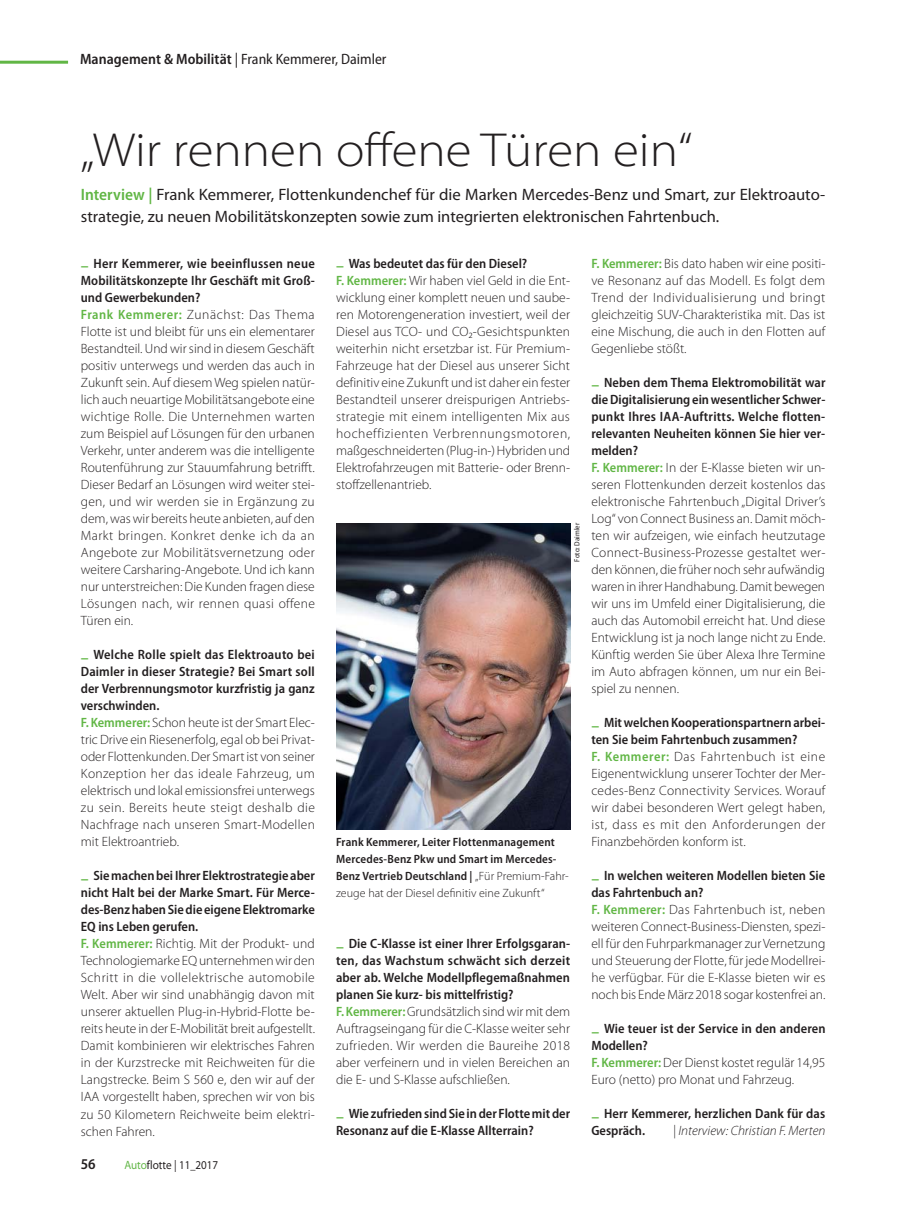
<style>
.page{position:relative;width:919px;height:1212px;background:#fff}
.page>*{position:absolute;margin:0;border:0;box-sizing:border-box;transform-origin:0 0}
.t1{font:300 semi-expanded 48px "Myriad Pro";color:#231f20}
.t2{font:16.5px/22.5px "Myriad Pro";color:#231f20}
.t3{font:semi-condensed 15px "Myriad Pro";color:#231f20}
.t4{font:600 semi-condensed 15px "Myriad Pro";color:#231f20}
.t5{font:300 13.5px/17px "Myriad Pro";color:#231f20}
.t6{font:600 semi-condensed 13.5px/17px "Myriad Pro";color:#231f20}
.t7{font:italic 300 13.5px "Myriad Pro";color:#231f20}
.t8{font:600 semi-condensed 12px/17px "Myriad Pro";letter-spacing:.01em;color:#231f20}
.t9{font:semi-expanded 12px "Myriad Pro";color:#231f20;scale:.85 1}
.t10{font:semi-condensed 7.5px "Myriad Pro";color:#231f20}
.s1{font-weight:600}
.s2{font-weight:600;font-stretch:semi-condensed;color:#61b645}
.s3{font-weight:600;font-stretch:semi-condensed}
.s4{font-weight:300;font-stretch:normal}
.s5{color:#61b645}
</style>
<div class="page">
<hr style="left:0;top:61px;width:68px;height:3px;background:#61b645">
<img style="left:336px;top:523px;width:234px;height:306px">
<p class="t3" style="left:80px;top:50px;width:308px"><span class="s1">Management &amp; Mobilität</span> | Frank Kemmerer, Daimler</p>
<h1 class="t1" style="left:81px;top:121px;width:613px">„Wir rennen offene Türen ein“</h1>
<p class="t2" style="left:81px;top:185px;width:745px"><span class="s2">Interview |</span> Frank Kemmerer, Flottenkundenchef für die Marken Mercedes-Benz und Smart, zur Elektroauto&shy;strategie, zu neuen Mobilitätskonzepten sowie zum integrierten elektronischen Fahrtenbuch.</p>
<p class="t5" style="left:81px;top:256px;width:236px;text-indent:13px"><span class="s3">Herr Kemmerer, wie beeinflussen neue Mobilitätskonzepte Ihr Geschäft mit Groß&shy;und Gewerbekunden?<br></span><span class="s2">Frank Kemmerer:</span> Zunächst: Das Thema Flotte ist und bleibt für uns ein elementarer Bestandteil. Und wir sind in diesem Geschäft positiv unterwegs und werden das auch in Zukunft sein. Auf diesem Weg spielen natür&shy;lich auch neuartige Mobilitätsangebote eine wichtige Rolle. Die Unternehmen warten zum Beispiel auf Lösungen für den urbanen Verkehr, unter anderem was die intelligente Routenführung zur Stauumfahrung betrifft.<br>Dieser Bedarf an Lösungen wird weiter stei&shy;gen, und wir werden sie in Ergänzung zu dem, was wir bereits heute anbieten, auf den Markt bringen. Konkret denke ich da an Angebote zur Mobilitätsvernetzung oder weitere Carsharing-Angebote. Und ich kann nur unterstreichen: Die Kunden fragen diese Lösungen nach, wir rennen quasi offene Türen ein.</p>
<p class="t5" style="left:81px;top:647px;width:236px;text-indent:13px"><span class="s3">Welche Rolle spielt das Elektroauto bei Daimler in dieser Strategie? Bei Smart soll der Verbrennungsmotor kurzfristig ja ganz verschwinden.<br></span><span class="s2">F. Kemmerer:</span> Schon heute ist der Smart Elec&shy;tric Drive ein Riesenerfolg, egal ob bei Privat&shy;oder Flottenkunden. Der Smart ist von seiner Konzeption her das ideale Fahrzeug, um elektrisch und lokal emissionsfrei unterwegs zu sein. Bereits heute steigt deshalb die Nachfrage nach unseren Smart-Modellen mit Elektroantrieb.</p>
<p class="t5" style="left:81px;top:869px;width:236px;text-indent:13px"><span class="s3">Sie machen bei Ihrer Elektrostrategie aber nicht Halt bei der Marke Smart. Für Merce&shy;des-Benz haben Sie die eigene Elektromarke EQ ins Leben gerufen.<br></span><span class="s2">F. Kemmerer:</span> Richtig. Mit der Produkt- und Technologiemarke EQ unternehmen wir den Schritt in die vollelektrische automobile Welt. Aber wir sind unabhängig davon mit unserer aktuellen Plug-in-Hybrid-Flotte be&shy;reits heute in der E-Mobilität breit aufgestellt.<br>Damit kombinieren wir elektrisches Fahren in der Kurzstrecke mit Reichweiten für die Langstrecke. Beim S 560 e, den wir auf der IAA vorgestellt haben, sprechen wir von bis zu 50 Kilometern Reichweite beim elektri&shy;schen Fahren.</p>
<p class="t5" style="left:336px;top:256px;width:236px;text-indent:13px"><span class="s3">Was bedeutet das für den Diesel?<br></span><span class="s2">F. Kemmerer:</span> Wir haben viel Geld in die Ent&shy;wicklung einer komplett neuen und saube&shy;ren Motorengeneration investiert, weil der Diesel aus TCO- und CO₂-Gesichtspunkten weiterhin nicht ersetzbar ist. Für Premium-Fahrzeuge hat der Diesel aus unserer Sicht definitiv eine Zukunft und ist daher ein fester Bestandteil unserer dreispurigen Antriebs&shy;strategie mit einem intelligenten Mix aus hocheffizienten Verbrennungsmotoren, maßgeschneiderten (Plug-in-) Hybriden und Elektrofahrzeugen mit Batterie- oder Brenn&shy;stoffzellenantrieb.</p>
<p class="t5" style="left:591px;top:256px;width:235px;text-align:justify"><span class="s2">F. Kemmerer:</span> Bis dato haben wir eine positi&shy;ve Resonanz auf das Modell. Es folgt dem Trend der Individualisierung und bringt gleichzeitig SUV-Charakteristika mit. Das ist eine Mischung, die auch in den Flotten auf Gegenliebe stößt.</p>
<p class="t5" style="left:591px;top:375px;width:235px;text-indent:13px"><span class="s3">Neben dem Thema Elektromobilität war die Digitalisierung ein wesentlicher Schwer&shy;punkt Ihres IAA-Auftritts. Welche flotten&shy;relevanten Neuheiten können Sie hier ver&shy;melden?<br></span><span class="s2">F. Kemmerer:</span> In der E-Klasse bieten wir un&shy;seren Flottenkunden derzeit kostenlos das elektronische Fahrtenbuch „Digital Driver’s Log“ von Connect Business an. Damit möch&shy;ten wir aufzeigen, wie einfach heutzutage Connect-Business-Prozesse gestaltet wer&shy;den können, die früher noch sehr aufwändig waren in ihrer Handhabung. Damit bewegen wir uns im Umfeld einer Digitalisierung, die auch das Automobil erreicht hat. Und diese Entwicklung ist ja noch lange nicht zu Ende.<br>Künftig werden Sie über Alexa Ihre Termine im Auto abfragen können, um nur ein Bei&shy;spiel zu nennen.</p>
<p class="t5" style="left:591px;top:715px;width:235px;text-indent:13px"><span class="s3">Mit welchen Kooperationspartnern arbei&shy;ten Sie beim Fahrtenbuch zusammen?<br></span><span class="s2">F. Kemmerer:</span> Das Fahrtenbuch ist eine Eigenentwicklung unserer Tochter der Mer&shy;cedes-Benz Connectivity Services. Worauf wir dabei besonderen Wert gelegt haben, ist, dass es mit den Anforderungen der Finanzbehörden konform ist.</p>
<p class="t5" style="left:591px;top:869px;width:236px;text-indent:13px"><span class="s3">In welchen weiteren Modellen bieten Sie das Fahrtenbuch an?<br></span><span class="s2">F. Kemmerer:</span> Das Fahrtenbuch ist, neben weiteren Connect-Business-Diensten, spezi&shy;ell für den Fuhrparkmanager zur Vernetzung und Steuerung der Flotte, für jede Modellrei&shy;he verfügbar. Für die E-Klasse bieten wir es noch bis Ende März 2018 sogar kostenfrei an.</p>
<p class="t5" style="left:591px;top:1022px;width:235px;text-indent:13px"><span class="s3">Wie teuer ist der Service in den anderen<br>Modellen?<br></span><span class="s2">F. Kemmerer:</span> Der Dienst kostet regulär 14,95<br>Euro (netto) pro Monat und Fahrzeug.</p>
<p class="t6" style="left:591px;top:1107px;width:235px;text-indent:13px">Herr Kemmerer, herzlichen Dank für das<br>Gespräch.</p>
<p class="t10" style="left:572px;top:561px;width:40px;rotate:-90deg">Foto: Daimler</p>
<p class="t8" style="left:336px;top:835px;width:234px">Frank Kemmerer, Leiter Flottenmanagement Mercedes-Benz Pkw und Smart im Mercedes-Benz Vertrieb Deutschland | <span class="s4">„Für Premium-Fahr&shy;zeuge hat der Diesel definitiv eine Zukunft“</span></p>
<p class="t5" style="left:336px;top:937px;width:236px;text-indent:13px"><span class="s3">Die C-Klasse ist einer Ihrer Erfolgsgaran&shy;ten, das Wachstum schwächt sich derzeit aber ab. Welche Modellpflegemaßnahmen planen Sie kurz- bis mittelfristig?<br></span><span class="s2">F. Kemmerer:</span> Grundsätzlich sind wir mit dem Auftragseingang für die C-Klasse weiter sehr zufrieden. Wir werden die Baureihe 2018 aber verfeinern und in vielen Bereichen an die E- und S-Klasse aufschließen.</p>
<p class="t6" style="left:336px;top:1107px;width:235px;text-indent:13px">Wie zufrieden sind Sie in der Flotte mit der<br>Resonanz auf die E-Klasse Allterrain?</p>
<p class="t7" style="left:673px;top:1123px;width:154px">| Interview: Christian F. Merten</p>
<p class="t4" style="left:81px;top:1159px;width:16px">56</p>
<p class="t9" style="left:124px;top:1158px;width:112px"><span class="s5">Auto</span>flotte | 11_2017</p>
</div>
